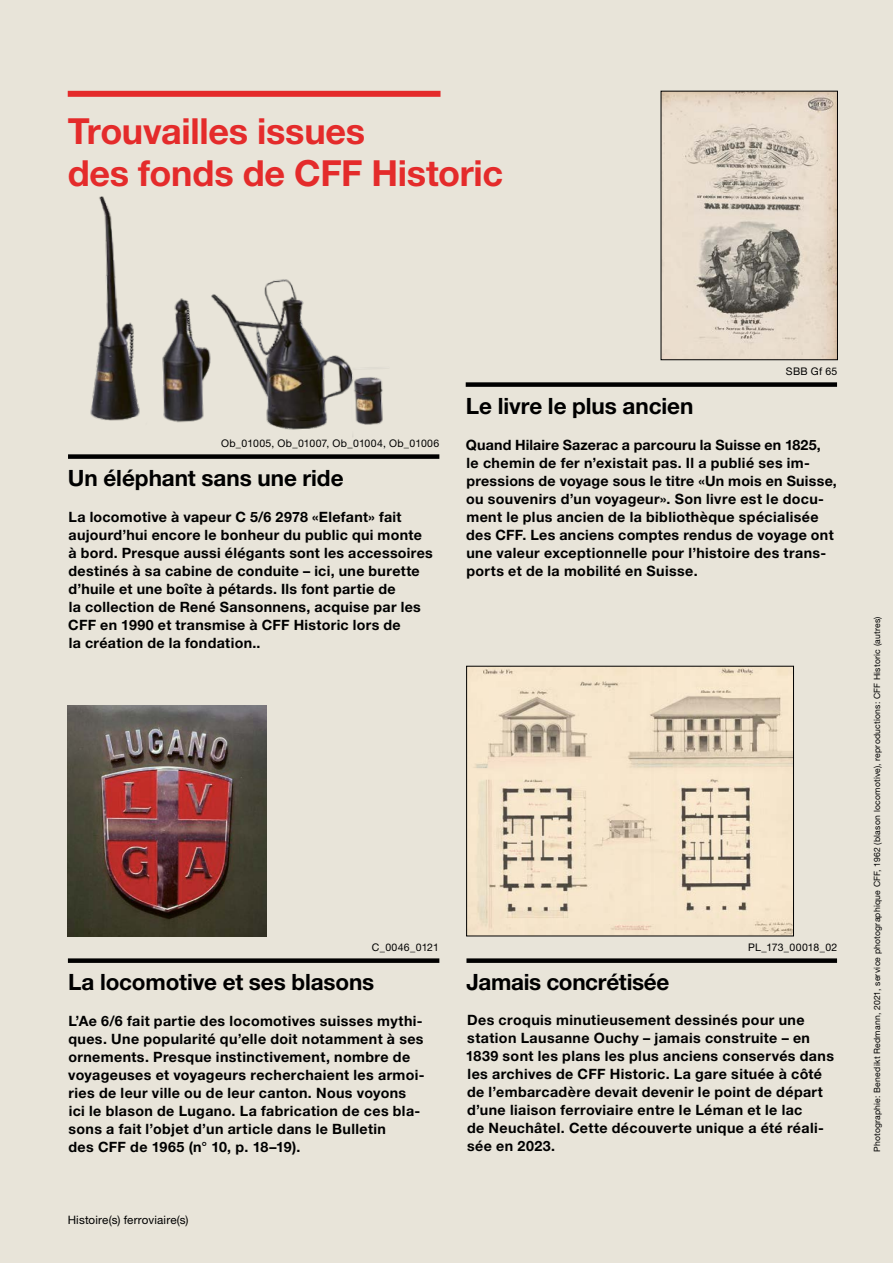
<style>
.page{position:relative;width:893px;height:1263px;background:#e8e4d9}
.page>*{position:absolute;margin:0;border:0;box-sizing:border-box;transform-origin:0 0}
.edi-titel{font:700 36px/42px "Helvetica Neue LT Pro";letter-spacing:-.01em;color:#e42b2b}
.a-Titel-mit-linie{font:700 22.5px "Helvetica Neue LT Pro";letter-spacing:-.005em;color:#000}
.infotext{font:700 14.25px/18px "Helvetica Neue LT Pro";letter-spacing:.025em;color:#000}
.t1{font:11.7px "Helvetica Neue LT Pro";letter-spacing:.015em;color:#000}
.infotext-2{font:10.5px "Helvetica Neue LT Pro";letter-spacing:.025em;color:#000}
.bildlegende-deutsch{font:8.7px "Helvetica Neue LT Pro";letter-spacing:.025em;color:#000}
</style>
<div class="page">
<img style="left:468px;top:668px;width:324px;height:266px">
<div style="left:466px;top:666px;width:328px;height:270px;border:1px solid #000"></div>
<div style="left:68px;top:91px;width:372px;height:6px;background:#e42b2b"></div>
<img style="left:90px;top:196px;width:293px;height:241px">
<div style="left:68px;top:454px;width:371px;height:5px;background:#000"></div>
<img style="left:68px;top:706px;width:198px;height:230px">
<div style="left:466px;top:958px;width:371px;height:5px;background:#000"></div>
<div style="left:68px;top:958px;width:371px;height:5px;background:#000"></div>
<div style="left:466px;top:382px;width:371px;height:5px;background:#000"></div>
<img style="left:663px;top:93px;width:173px;height:265px">
<div style="left:661px;top:91px;width:177px;height:269px;border:1px solid #000"></div>
<p class="edi-titel" style="left:68px;top:109px;width:437px">Trouvailles issues<br>des fonds de CFF Historic</p>
<p class="infotext-2" style="left:221px;top:437px;width:220px">Ob_01005, Ob_01007, Ob_01004, Ob_01006</p>
<p class="a-Titel-mit-linie" style="left:68px;top:464px;width:277px">Un éléphant sans une ride</p>
<p class="infotext" style="left:68px;top:508px;width:366px">La locomotive à vapeur C 5/6 2978 «Elefant» fait aujourd’hui encore le bonheur du public qui monte à bord. Presque aussi élégants sont les accessoires destinés à sa cabine de conduite – ici, une burette d’huile et une boîte à pétards. Ils font partie de<br>la collection de René Sansonnens, acquise par les CFF en 1990 et transmise à CFF Historic lors de<br>la création de la fondation..</p>
<p class="infotext-2" style="left:786px;top:365px;width:53px">SBB Gf 65</p>
<p class="a-Titel-mit-linie" style="left:466px;top:392px;width:229px">Le livre le plus ancien</p>
<p class="infotext" style="left:466px;top:436px;width:372px">Quand Hilaire Sazerac a parcouru la Suisse en 1825,<br>le chemin de fer n’existait pas. Il a publié ses im&shy;pressions de voyage sous le titre «Un mois en Suisse, ou souvenirs d’un voyageur». Son livre est le docu&shy;ment le plus ancien de la bibliothèque spécialisée des CFF. Les anciens comptes rendus de voyage ont une valeur exceptionnelle pour l’histoire des trans&shy;ports et de la mobilité en Suisse.</p>
<p class="infotext-2" style="left:372px;top:941px;width:69px">C_0046_0121</p>
<p class="a-Titel-mit-linie" style="left:68px;top:968px;width:308px">La locomotive et ses blasons</p>
<p class="infotext" style="left:68px;top:1012px;width:358px">L’Ae 6/6 fait partie des locomotives suisses mythi&shy;ques. Une popularité qu’elle doit notamment à ses ornements. Presque instinctivement, nombre de voyageuses et voyageurs recherchaient les armoi&shy;ries de leur ville ou de leur canton. Nous voyons ici le blason de Lugano. La fabrication de ces bla&shy;sons a fait l’objet d’un article dans le Bulletin<br>des CFF de 1965 (n° 10, p. 18–19).</p>
<p class="t1" style="left:68px;top:1213px;width:122px">Histoire(s) ferroviaire(s)</p>
<p class="infotext-2" style="left:748px;top:941px;width:91px">PL_173_00018_02</p>
<p class="a-Titel-mit-linie" style="left:466px;top:968px;width:205px">Jamais concrétisée</p>
<p class="infotext" style="left:466px;top:1010px;width:370px">Des croquis minutieusement dessinés pour une station Lausanne Ouchy – jamais construite – en 1839 sont les plans les plus anciens conservés dans les archives de CFF Historic. La gare située à côté de l’embarcadère devait devenir le point de départ d’une liaison ferroviaire entre le Léman et le lac<br>de Neuchâtel. Cette découverte unique a été réali&shy;sée en 2023.</p>
<p class="bildlegende-deutsch" style="left:872px;top:1152px;width:537px;rotate:-90deg">Photographie: Benedikt Redmann, 2021, service photographique CFF, 1962 (blason locomotive), reproductions: CFF Historic (autres)</p>
</div>
